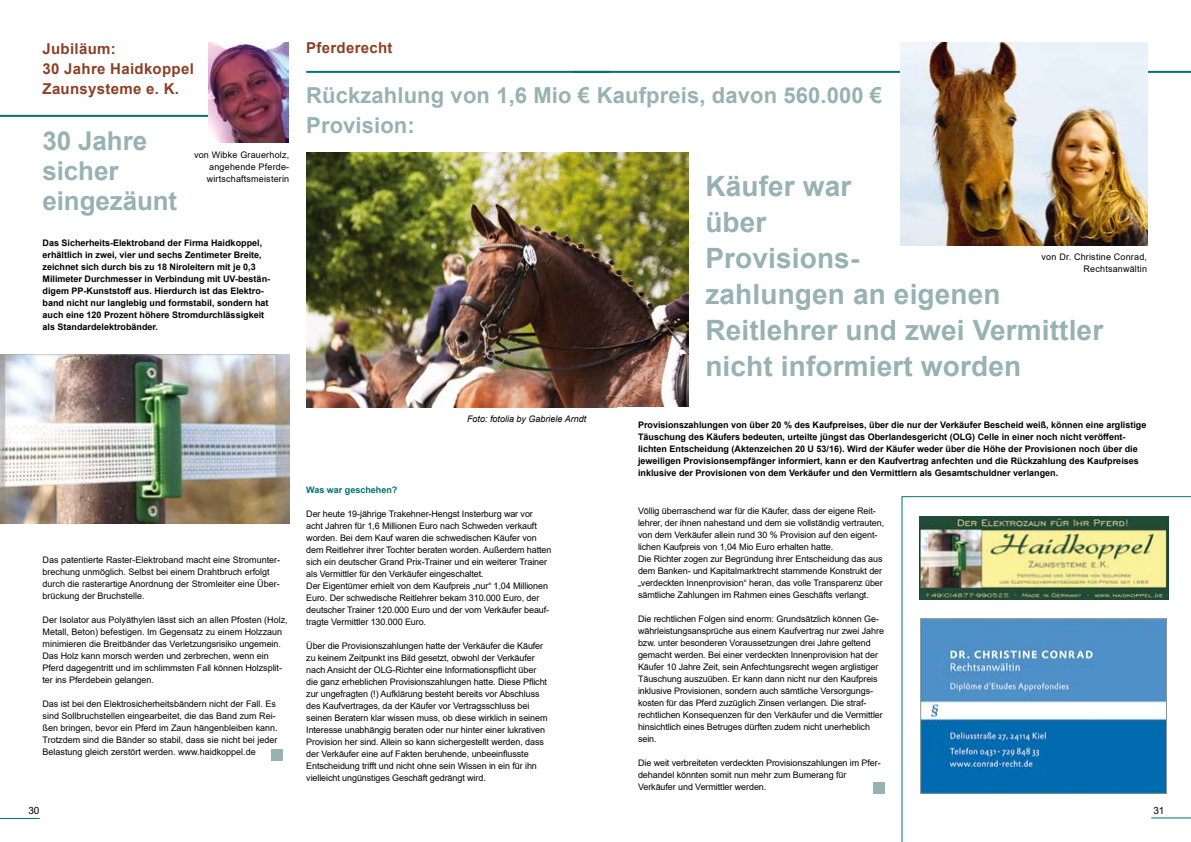
<style>
.page{position:relative;width:1191px;height:842px;background:#fff}
.page>*{position:absolute;margin:0;border:0;box-sizing:border-box;transform-origin:0 0}
.t1{font:700 28px/36px "Arial";letter-spacing:.005em;color:#98b2b3}
.t2{font:700 26px/30px "Arial";letter-spacing:-.005em;color:#98b2b3}
.t3{font:700 22px/30px "Arial";letter-spacing:.005em;color:#98b2b3}
.t4{font:700 15px/20px "Arial";letter-spacing:.02em;color:#8c4026}
.t5{font:10px "Arial";color:#000}
.t6{font:9px/12px "Arial";letter-spacing:-.01em;color:#000}
.t7{font:700 9px/12px "Arial";color:#000}
.t8{font:9px/12px "Arial";letter-spacing:.02em;color:#000;text-align:right}
.t9{font:italic 9px "Arial";color:#000}
.t10{font:700 9px "Arial";color:#007273}
</style>
<div class="page">
<hr style="left:1151px;top:817px;width:40px;height:1px;background:#007273">
<hr style="left:0;top:818px;width:40px;height:1px;background:#007273">
<hr style="left:0;top:115px;width:289px;height:2px;background:#007273">
<div style="left:271px;top:749px;width:12px;height:12px;background:#98b2b3"></div>
<hr style="left:306px;top:71px;width:304px;height:2px;background:#007273">
<img style="left:209px;top:43px;width:79px;height:99px">
<img style="left:0;top:355px;width:289px;height:168px">
<img style="left:306px;top:152px;width:267px;height:255px">
<hr style="left:573px;top:71px;width:618px;height:2px;background:#007273">
<hr style="left:901px;top:496px;width:1px;height:346px;background:#007273">
<img style="left:922px;top:620px;width:243px;height:172px">
<div style="left:920px;top:618px;width:247px;height:176px;border:1px solid #859295"></div>
<img style="left:900px;top:43px;width:247px;height:203px">
<hr style="left:901px;top:496px;width:290px;height:1px;background:#007273">
<img style="left:920px;top:517px;width:248px;height:83px">
<div style="left:873px;top:782px;width:11px;height:12px;background:#98b2b3"></div>
<img style="left:573px;top:152px;width:115px;height:255px">
<h3 class="t4" style="left:43px;top:39px;width:153px">Jubiläum:<br>30 Jahre Haidkoppel<br>Zaunsysteme e. K.</h3>
<h2 class="t2" style="left:43px;top:126px;width:136px">30 Jahre sicher eingezäunt</h2>
<p class="t6" style="left:207px;top:149px;width:84px;text-align:justify;text-indent:-13px">von Wibke Grauerholz, angehende Pferde&shy;wirtschaftsmeisterin</p>
<p class="t7" style="left:43px;top:237px;width:229px">Das Sicherheits-Elektroband der Firma Haidkoppel, erhältlich in zwei, vier und sechs Zentimeter Breite, zeichnet sich durch bis zu 18 Niroleitern mit je 0,3<br>Milimeter Durchmesser in Verbindung mit UV-bestän&shy;digem PP-Kunststoff aus. Hierdurch ist das Elektro&shy;band nicht nur langlebig und formstabil, sondern hat auch eine 120 Prozent höhere Stromdurchlässigkeit als Standardelektrobänder.</p>
<p class="t6" style="left:43px;top:553px;width:239px">Das patentierte Raster-Elektroband macht eine Stromunter&shy;brechung unmöglich. Selbst bei einem Drahtbruch erfolgt durch die rasterartige Anordnung der Stromleiter eine Über&shy;brückung der Bruchstelle.</p>
<p class="t6" style="left:43px;top:613px;width:247px">Der Isolator aus Polyäthylen lässt sich an allen Pfosten (Holz, Metall, Beton) befestigen. Im Gegensatz zu einem Holzzaun minimieren die Breitbänder das Verletzungsrisiko ungemein.<br>Das Holz kann morsch werden und zerbrechen, wenn ein Pferd dagegentritt und im schlimmsten Fall können Holzsplit&shy;ter ins Pferdebein gelangen.</p>
<p class="t6" style="left:43px;top:697px;width:237px">Das ist bei den Elektrosicherheitsbändern nicht der Fall. Es sind Sollbruchstellen eingearbeitet, die das Band zum Rei&shy;ßen bringen, bevor ein Pferd im Zaun hängenbleiben kann.<br>Trotzdem sind die Bänder so stabil, dass sie nicht bei jeder Belastung gleich zerstört werden. www.haidkoppel.de</p>
<h3 class="t4" style="left:306px;top:38px;width:88px">Pferderecht</h3>
<h3 class="t3" style="left:306px;top:81px;width:577px">Rückzahlung von 1,6 Mio € Kaufpreis, davon 560.000 €<br>Provision:</h3>
<p class="t9" style="left:467px;top:413px;width:121px">Foto: fotolia by Gabriele Arndt</p>
<p class="t10" style="left:306px;top:483px;width:93px">Was war geschehen?</p>
<p class="t6" style="left:306px;top:507px;width:247px">Der heute 19-jährige Trakehner-Hengst Insterburg war vor acht Jahren für 1,6 Millionen Euro nach Schweden verkauft worden. Bei dem Kauf waren die schwedischen Käufer von dem Reitlehrer ihrer Tochter beraten worden. Außerdem hatten sich ein deutscher Grand Prix-Trainer und ein weiterer Trainer als Vermittler für den Verkäufer eingeschaltet.<br>Der Eigentümer erhielt von dem Kaufpreis „nur“ 1,04 Millionen Euro. Der schwedische Reitlehrer bekam 310.000 Euro, der deutscher Trainer 120.000 Euro und der vom Verkäufer beauf&shy;tragte Vermittler 130.000 Euro.</p>
<p class="t6" style="left:306px;top:639px;width:243px">Über die Provisionszahlungen hatte der Verkäufer die Käufer zu keinem Zeitpunkt ins Bild gesetzt, obwohl der Verkäufer nach Ansicht der OLG-Richter eine Informationspflicht über die ganz erheblichen Provisionszahlungen hatte. Diese Pflicht zur ungefragten (!) Aufklärung besteht bereits vor Abschluss des Kaufvertrages, da der Käufer vor Vertragsschluss bei seinen Beratern klar wissen muss, ob diese wirklich in seinem Interesse unabhängig beraten oder nur hinter einer lukrativen Provision her sind. Allein so kann sichergestellt werden, dass der Verkäufer eine auf Fakten beruhende, unbeeinflusste Entscheidung trifft und nicht ohne sein Wissen in ein für ihn vielleicht ungünstiges Geschäft gedrängt wird.</p>
<h1 class="t1" style="left:705px;top:168px;width:399px">Käufer war<br>über<br>Provisions-<br>zahlungen an eigenen<br>Reitlehrer und zwei Vermittler nicht informiert worden</h1>
<p class="t8" style="left:1041px;top:251px;width:107px">von Dr. Christine Conrad,<br>Rechtsanwältin</p>
<p class="t7" style="left:638px;top:419px;width:510px">Provisionszahlungen von über 20 % des Kaufpreises, über die nur der Verkäufer Bescheid weiß, können eine arglistige Täuschung des Käufers bedeuten, urteilte jüngst das Oberlandesgericht (OLG) Celle in einer noch nicht veröffent&shy;lichten Entscheidung (Aktenzeichen 20 U 53/16). Wird der Käufer weder über die Höhe der Provisionen noch über die jeweiligen Provisionsempfänger informiert, kann er den Kaufvertrag anfechten und die Rückzahlung des Kaufpreises inklusive der Provisionen von dem Verkäufer und den Vermittlern als Gesamtschuldner verlangen.</p>
<p class="t6" style="left:638px;top:505px;width:248px">Völlig überraschend war für die Käufer, dass der eigene Reit&shy;lehrer, der ihnen nahestand und dem sie vollständig vertrauten, von dem Verkäufer allein rund 30 % Provision auf den eigent&shy;lichen Kaufpreis von 1,04 Mio Euro erhalten hatte.<br>Die Richter zogen zur Begründung ihrer Entscheidung das aus dem Banken- und Kapitalmarktrecht stammende Konstrukt der „verdeckten Innenprovision“ heran, das volle Transparenz über sämtliche Zahlungen im Rahmen eines Geschäfts verlangt.</p>
<p class="t6" style="left:638px;top:613px;width:247px">Die rechtlichen Folgen sind enorm: Grundsätzlich können Ge&shy;währleistungsansprüche aus einem Kaufvertrag nur zwei Jahre bzw. unter besonderen Voraussetzungen drei Jahre geltend gemacht werden. Bei einer verdeckten Innenprovision hat der Käufer 10 Jahre Zeit, sein Anfechtungsrecht wegen arglistiger Täuschung auszuüben. Er kann dann nicht nur den Kaufpreis inklusive Provisionen, sondern auch sämtliche Versorgungs&shy;kosten für das Pferd zuzüglich Zinsen verlangen. Die straf&shy;rechtlichen Konsequenzen für den Verkäufer und die Vermittler hinsichtlich eines Betruges dürften zudem nicht unerheblich sein.</p>
<p class="t6" style="left:638px;top:757px;width:244px">Die weit verbreiteten verdeckten Provisionszahlungen im Pfer&shy;dehandel könnten somit nun mehr zum Bumerang für<br>Verkäufer und Vermittler werden.</p>
<p class="t5" style="left:28px;top:804px;width:13px">30</p>
<p class="t5" style="left:1153px;top:804px;width:13px">31</p>
</div>
